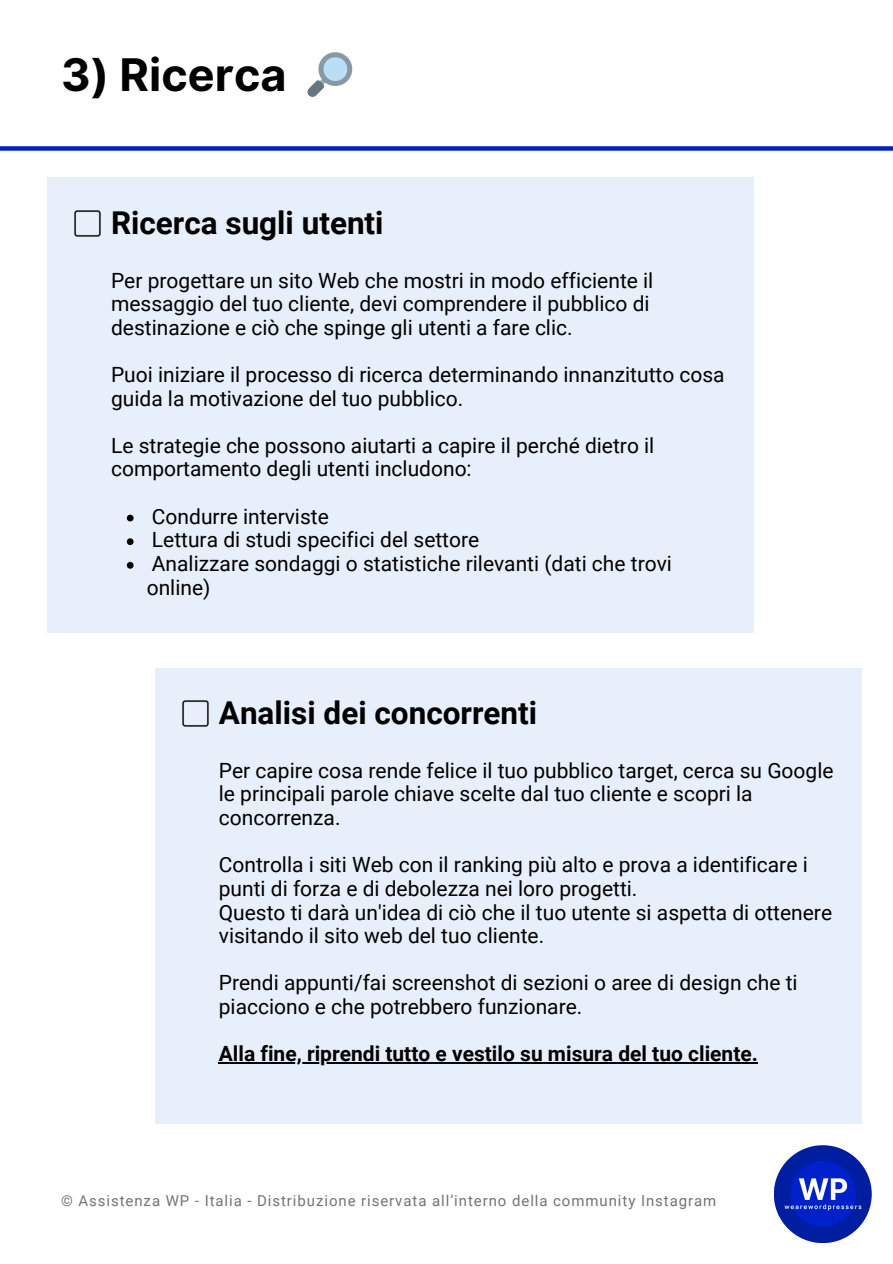
<style>
.page{position:relative;width:893px;height:1264px;background:#fff}
.page>*{position:absolute;margin:0;border:0;box-sizing:border-box;transform-origin:0 0}
.t1{font:700 45px "Inter";color:#000}
.t2{font:700 31.5px "Roboto";color:#000}
.t3{font:21px/23.5px "Roboto";color:#000}
.t4{font:700 21px "Roboto";color:#000}
.t5{font:15px "Roboto";letter-spacing:.065em;color:#737373}
</style>
<div class="page">
<div style="left:773px;top:1145px;width:98px;height:98px;background:#011ea0;border-radius:50%"></div>
<img style="left:783px;top:1154px;width:79px;height:79px">
<div style="left:0;top:146px;width:892px;height:5px;background:#0021c9"></div>
<div style="left:47px;top:178px;width:707px;height:455px;background:#e7effa"></div>
<svg style="left:127px;top:514px;width:6px;height:7px"></svg>
<svg style="left:127px;top:538px;width:6px;height:7px"></svg>
<svg style="left:127px;top:562px;width:6px;height:6px"></svg>
<img style="left:74px;top:210px;width:27px;height:27px">
<div style="left:155px;top:668px;width:706px;height:455px;background:#e7effa"></div>
<hr style="left:219px;top:1062px;width:538px;height:1px;background:#000">
<img style="left:182px;top:700px;width:27px;height:27px">
<p class="t1" style="left:61px;top:48px;width:227px">3) Ricerca</p>
<p class="t2" style="left:111px;top:204px;width:274px">Ricerca sugli utenti</p>
<p class="t3" style="left:111px;top:268px;width:543px">Per progettare un sito Web che mostri in modo efficiente il messaggio del tuo cliente, devi comprendere il pubblico di destinazione e ciò che spinge gli utenti a fare clic.</p>
<p class="t3" style="left:111px;top:363px;width:615px">Puoi iniziare il processo di ricerca determinando innanzitutto cosa guida la motivazione del tuo pubblico.</p>
<p class="t3" style="left:111px;top:434px;width:544px">Le strategie che possono aiutarti a capire il perché dietro il comportamento degli utenti includono:</p>
<p class="t3" style="left:152px;top:504px;width:178px">Condurre interviste</p>
<p class="t3" style="left:152px;top:528px;width:329px">Lettura di studi specifici del settore</p>
<p class="t3" style="left:147px;top:552px;width:526px">Analizzare sondaggi o statistiche rilevanti (dati che trovi online)</p>
<p class="t2" style="left:219px;top:694px;width:320px">Analisi dei concorrenti</p>
<p class="t3" style="left:219px;top:759px;width:616px">Per capire cosa rende felice il tuo pubblico target, cerca su Google le principali parole chiave scelte dal tuo cliente e scopri la concorrenza.</p>
<p class="t3" style="left:219px;top:853px;width:590px">Controlla i siti Web con il ranking più alto e prova a identificare i punti di forza e di debolezza nei loro progetti.</p>
<p class="t3" style="left:219px;top:900px;width:614px">Questo ti darà un'idea di ciò che il tuo utente si aspetta di ottenere visitando il sito web del tuo cliente.</p>
<p class="t3" style="left:219px;top:971px;width:580px">Prendi appunti/fai screenshot di sezioni o aree di design che ti piacciono e che potrebbero funzionare.</p>
<p class="t4" style="left:219px;top:1041px;width:540px">Alla fine, riprendi tutto e vestilo su misura del tuo cliente.</p>
<p class="t5" style="left:61px;top:1192px;width:656px">© Assistenza WP - Italia - Distribuzione riservata all’interno della community Instagram</p>
</div>
